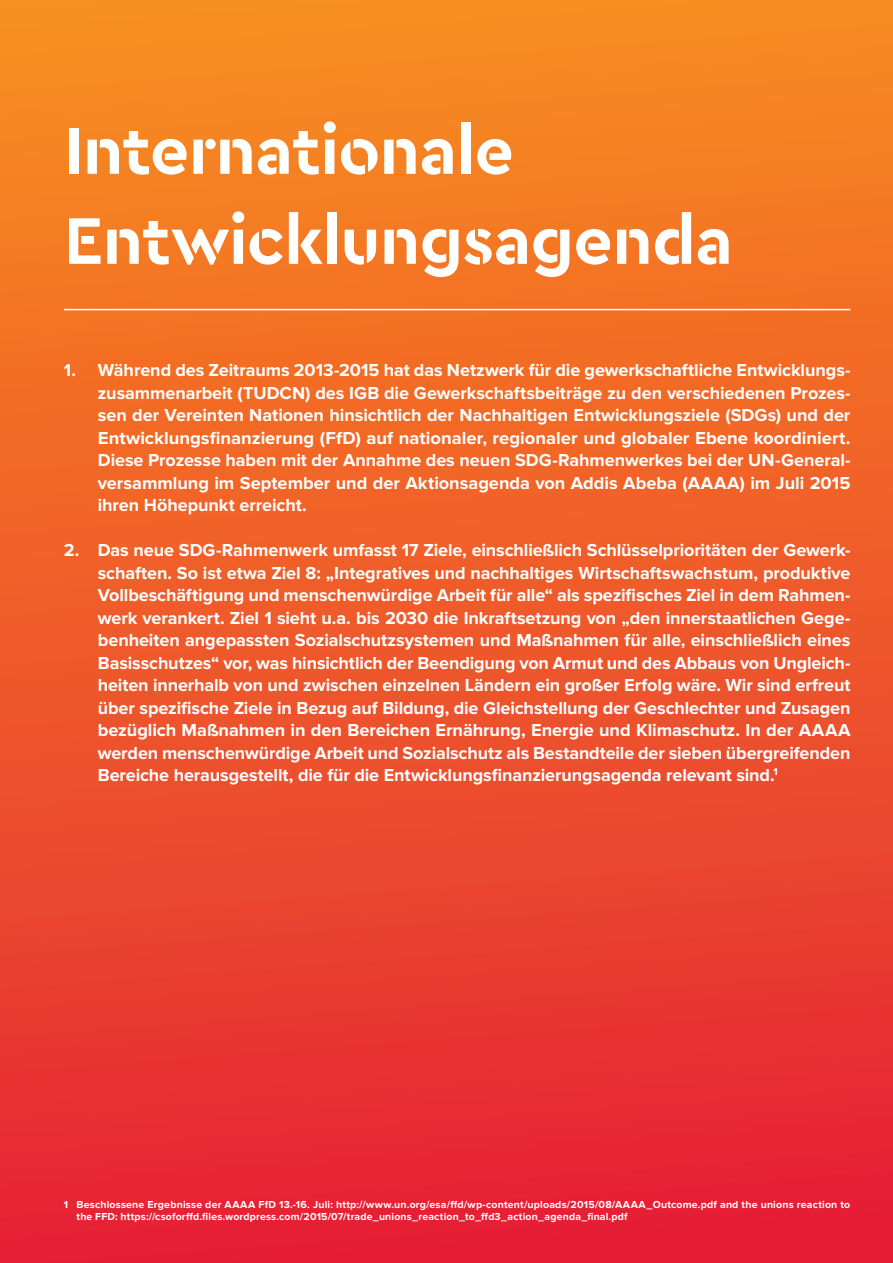
<style>
.page{position:relative;width:893px;height:1263px;background:#fff}
.page>*{position:absolute;margin:0;border:0;box-sizing:border-box;transform-origin:0 0}
.Title_01{font:700 69px/90px "Cera Stencil PRO";letter-spacing:-.01em;color:#fff}
.Text_Fond_Orange{font:700 18px/22.5px "Proxima Nova";letter-spacing:-.005em;color:#fff;text-align:justify}
.Text{font:700 10.5px/12.6px "Proxima Nova";letter-spacing:.015em;color:#fff}
</style>
<div class="page">
<div style="left:0;top:0;width:893px;height:1263px;background:linear-gradient(to bottom,#f78f20,#e52035)"></div>
<hr style="left:64px;top:309px;width:786px;height:1px;background:#fff">
<p class="Title_01" style="left:64px;top:103px;width:671px">Internationale<br>Entwicklungsagenda</p>
<p class="Text_Fond_Orange" style="left:98px;top:359px;width:754px;text-indent:-34px">1. Während des Zeitraums 2013-2015 hat das Netzwerk für die gewerkschaftliche Entwicklungs&shy;zusammenarbeit (TUDCN) des IGB die Gewerkschaftsbeiträge zu den verschiedenen Prozes&shy;sen der Vereinten Nationen hinsichtlich der Nachhaltigen Entwicklungsziele (SDGs) und der Entwicklungsfinanzierung (FfD) auf nationaler, regionaler und globaler Ebene koordiniert.<br>Diese Prozesse haben mit der Annahme des neuen SDG-Rahmenwerkes bei der UN-General&shy;versammlung im September und der Aktionsagenda von Addis Abeba (AAAA) im Juli 2015 ihren Höhepunkt erreicht.</p>
<p class="Text_Fond_Orange" style="left:98px;top:539px;width:754px;text-indent:-34px">2. Das neue SDG-Rahmenwerk umfasst 17 Ziele, einschließlich Schlüsselprioritäten der Gewerk&shy;schaften. So ist etwa Ziel 8: „Integratives und nachhaltiges Wirtschaftswachstum, produktive Vollbeschäftigung und menschenwürdige Arbeit für alle“ als spezifisches Ziel in dem Rahmen&shy;werk verankert. Ziel 1 sieht u.a. bis 2030 die Inkraftsetzung von „den innerstaatlichen Gege&shy;benheiten angepassten Sozialschutzsystemen und Maßnahmen für alle, einschließlich eines Basisschutzes“ vor, was hinsichtlich der Beendigung von Armut und des Abbaus von Ungleich&shy;heiten innerhalb von und zwischen einzelnen Ländern ein großer Erfolg wäre. Wir sind erfreut über spezifische Ziele in Bezug auf Bildung, die Gleichstellung der Geschlechter und Zusagen bezüglich Maßnahmen in den Bereichen Ernährung, Energie und Klimaschutz. In der AAAA werden menschenwürdige Arbeit und Sozialschutz als Bestandteile der sieben übergreifenden Bereiche herausgestellt, die für die Entwicklungsfinanzierungsagenda relevant sind.<sup>1</sup></p>
<p class="Text" style="left:77px;top:1198px;width:775px;text-indent:-13px">1 Beschlossene Ergebnisse der AAAA FfD 13.-16. Juli: http://www.un.org/esa/ffd/wp-content/uploads/2015/08/AAAA_Outcome.pdf and the unions reaction to the FFD: https://csoforffd.files.wordpress.com/2015/07/trade_unions_reaction_to_ffd3_action_agenda_final.pdf</p>
</div>
